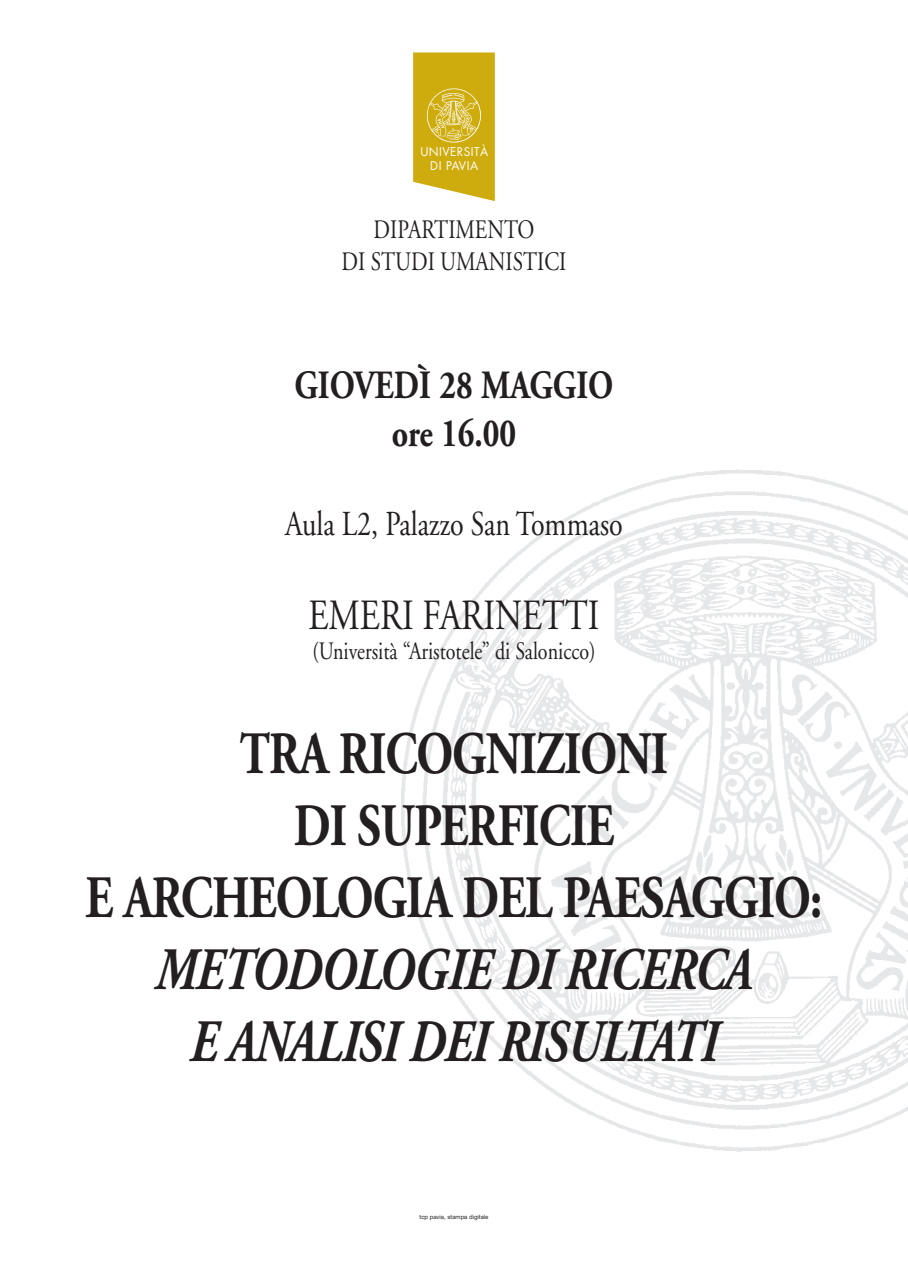
<style>
.page{position:relative;width:908px;height:1276px;background:#fff}
.page>*{position:absolute;margin:0;border:0;box-sizing:border-box;transform-origin:0 0}
.t1{font:700 60px/72px "Adobe Garamond";letter-spacing:-.02em;color:#231f20;text-align:center;scale:.78 1}
.t2{font:italic 700 60px/72px "Adobe Garamond";letter-spacing:-.02em;color:#231f20;text-align:center;scale:.78 1}
.t3{font:43px "Adobe Garamond";color:#231f20;scale:.8 1}
.t4{font:700 40px/48px "Adobe Garamond";color:#231f20;text-align:center;scale:.8 1}
.t5{font:35px "Adobe Garamond";color:#231f20;scale:.8 1}
.t6{font:26.6px/31.9px "Adobe Garamond";color:#231f20;text-align:center;scale:.8 1}
.t7{font:25px "Adobe Garamond";color:#231f20;scale:.8 1}
.t8{font:11.7px/14.1px "Futura";letter-spacing:.04em;color:#fff;text-align:center}
.t9{font:6px "Helvetica Neue";color:#231f20}
</style>
<div class="page">
<img style="left:401px;top:469px;width:506px;height:683px">
<svg style="left:413px;top:52px;width:81px;height:149px;background:#d4b62a"></svg>
<p class="t8" style="left:420px;top:144px;width:69px">UNIVERSITÀ<br>DI PAVIA</p>
<p class="t6" style="left:341px;top:215px;width:281px">DIPARTIMENTO<br>DI STUDI UMANISTICI</p>
<p class="t4" style="left:294px;top:362px;width:400px">GIOVEDÌ 28 MAGGIO<br>ORE 16.00</p>
<p class="t5" style="left:285px;top:505px;width:423px">Aula L2, Palazzo San Tommaso</p>
<p class="t3" style="left:308px;top:592px;width:365px">Emeri Farinetti</p>
<p class="t7" style="left:312px;top:637px;width:355px">(Università “Aristotele” di Salonicco)</p>
<p class="t1" style="left:86px;top:719px;width:945px">TRA RICOGNIZIONI<br>DI SUPERFICIE<br>E ARCHEOLOGIA DEL PAESAGGIO:</p>
<p class="t2" style="left:155px;top:936px;width:766px">METODOLOGIE DI RICERCA<br>E ANALISI DEI RISULTATI</p>
<p class="t9" style="left:419px;top:1213px;width:71px">tcp pavia, stampa digitale</p>
</div>
